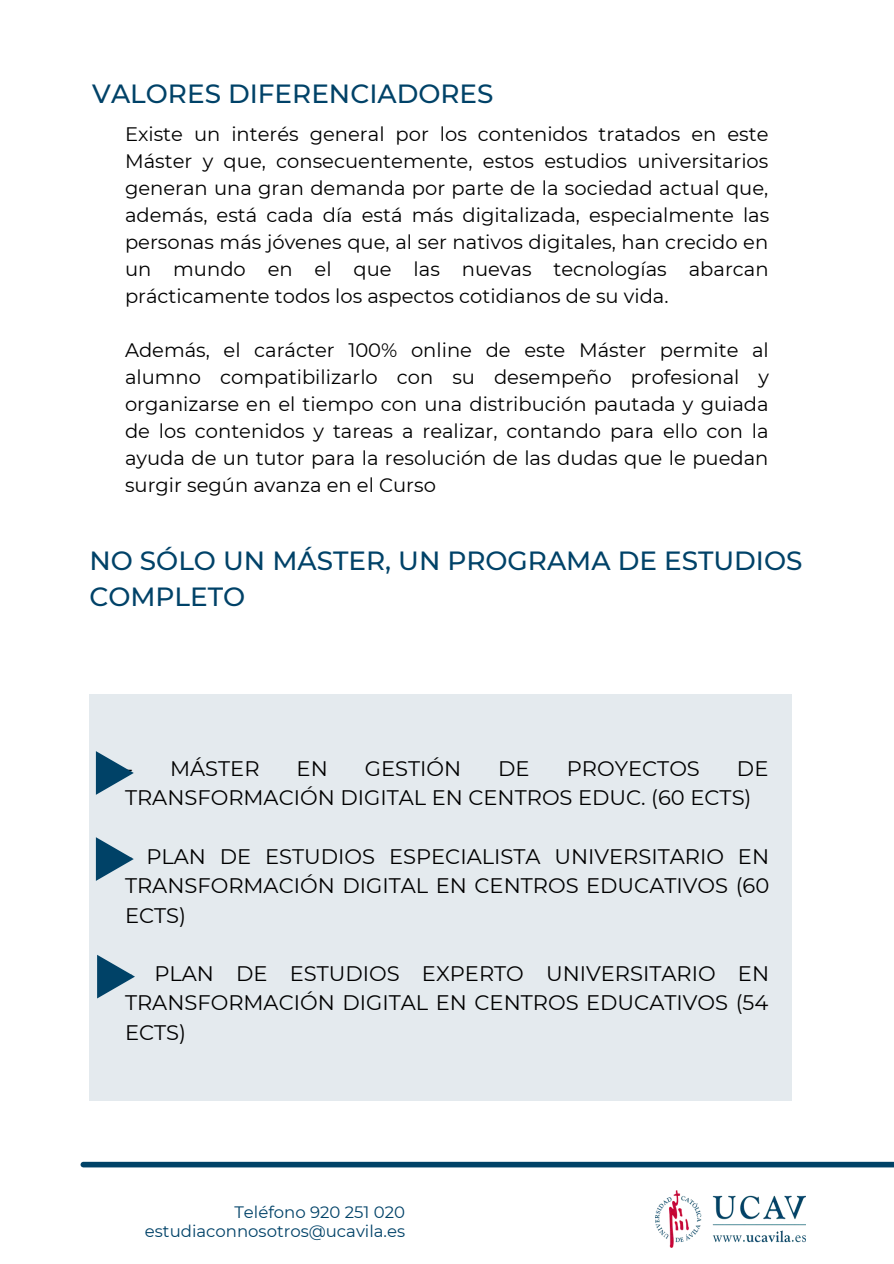
<style>
.page{position:relative;width:894px;height:1264px;background:#fff}
.page>*{position:absolute;margin:0;border:0;box-sizing:border-box;transform-origin:0 0}
.t1{font:500 26.25px/36px "Montserrat";color:#004268}
.t2{font:21px/29.2px "Montserrat";color:#000;text-align:justify}
.t3{font:19.5px/27px "Montserrat";color:#000;text-align:justify}
.t4{font:16.5px "Montserrat";color:#004268}
</style>
<div class="page">
<div style="left:83px;top:1161px;width:810px;height:6px;background:#004267"></div>
<img style="left:655px;top:1190px;width:150px;height:57px">
<div style="left:89px;top:693px;width:702px;height:407px;background:#e4eaee"></div>
<svg style="left:96px;top:751px;width:38px;height:43px"></svg>
<svg style="left:96px;top:837px;width:38px;height:43px"></svg>
<svg style="left:97px;top:955px;width:38px;height:43px"></svg>
<p class="t1" style="left:92px;top:76px;width:402px">VALORES DIFERENCIADORES</p>
<p class="t3" style="left:125px;top:120px;width:645px">Existe un interés general por los contenidos tratados en este Máster y que, consecuentemente, estos estudios universitarios generan una gran demanda por parte de la sociedad actual que, además, está cada día está más digitalizada, especialmente las personas más jóvenes que, al ser nativos digitales, han crecido en un mundo en el que las nuevas tecnologías abarcan prácticamente todos los aspectos cotidianos de su vida.</p>
<p class="t3" style="left:125px;top:336px;width:645px">Además, el carácter 100% online de este Máster permite al alumno compatibilizarlo con su desempeño profesional y organizarse en el tiempo con una distribución pautada y guiada de los contenidos y tareas a realizar, contando para ello con la ayuda de un tutor para la resolución de las dudas que le puedan surgir segú n avanza en el Curso</p>
<p class="t1" style="left:89px;top:542px;width:714px">NO SÓLO UN MÁSTER, UN PROGRAMA DE ESTUDIOS<br>COMPLETO</p>
<p class="t2" style="left:125px;top:754px;width:136px">- MÁSTER</p>
<p class="t2" style="left:296px;top:754px;width:33px">EN</p>
<p class="t2" style="left:365px;top:754px;width:98px">GESTIÓN</p>
<p class="t2" style="left:498px;top:754px;width:33px">DE</p>
<p class="t2" style="left:566px;top:754px;width:135px">PROYECTOS</p>
<p class="t2" style="left:125px;top:754px;width:644px;text-indent:611px">DE<br>TRANSFORMACIÓN DIGITAL EN CENTROS EDUC. (60 ECTS)</p>
<p class="t2" style="left:125px;top:841px;width:645px">- PLAN DE ESTUDIOS ESPECIALISTA UNIVERSITARIO EN TRANSFORMACIÓN DIGITAL EN CENTROS EDUCATIVOS (60<br>ECTS)</p>
<p class="t2" style="left:125px;top:959px;width:645px">- PLAN DE ESTUDIOS EXPERTO UNIVERSITARIO EN TRANSFORMACIÓN DIGITAL EN CENTROS EDUCATIVOS (54<br>ECTS)</p>
<p class="t4" style="left:234px;top:1201px;width:172px">Teléfono 920 251 020</p>
<p class="t4" style="left:145px;top:1220px;width:262px">estudiaconnosotros@ucavila.es</p>
</div>
